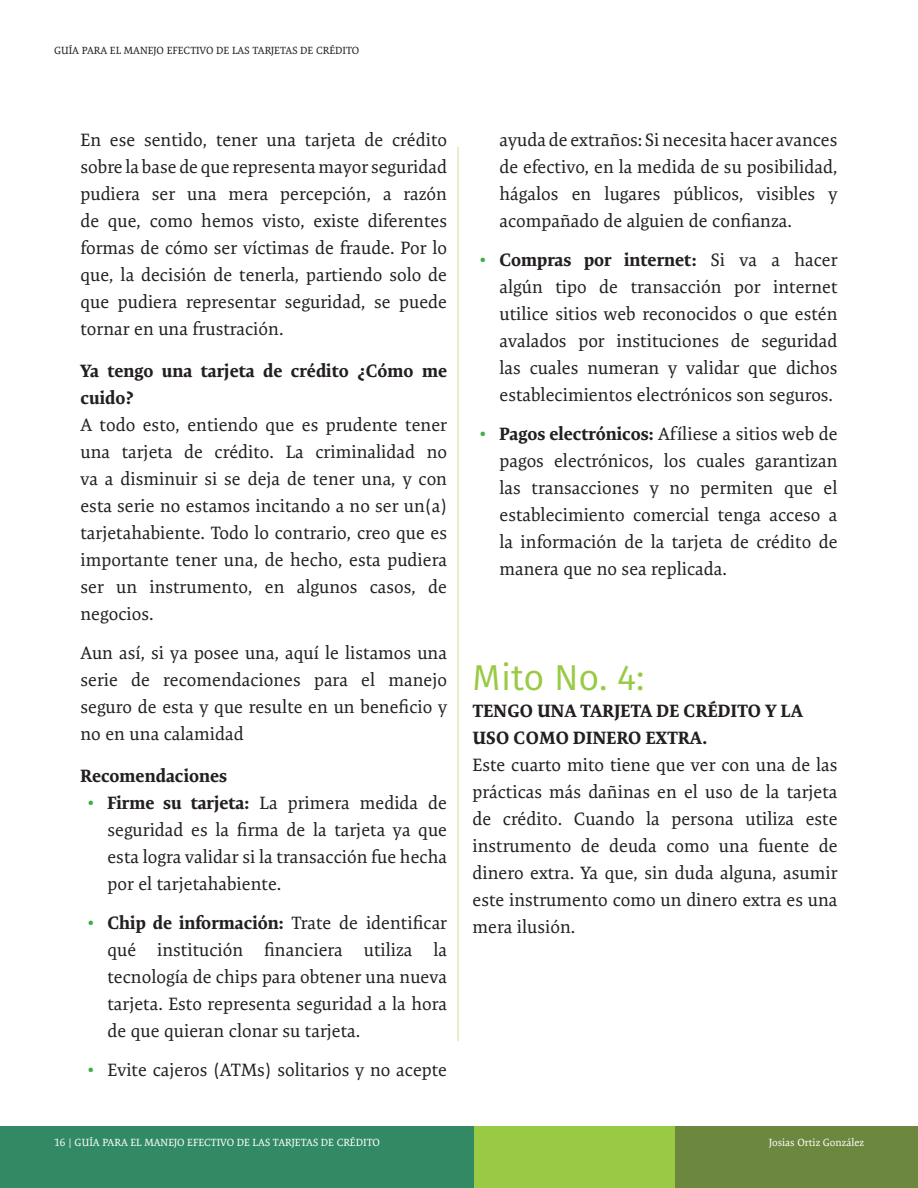
<style>
.page{position:relative;width:918px;height:1188px;background:#fff}
.page>*{position:absolute;margin:0;border:0;box-sizing:border-box;transform-origin:0 0}
.t1{font:36px "Fira Sans";color:#98ca43}
.t2{font:18px/27px "Expo Serif Pro";color:#231f20;text-align:justify}
.t3{font:700 18px/27px "Expo Serif Pro";color:#231f20}
.t4{font:700 18px/27px "Expo Serif Pro";letter-spacing:.02em;color:#231f20}
.t5{font:10.5px "Expo Serif Pro";color:#fff}
.t6{font:10.5px "Expo Serif Pro";color:#231f20}
.s1{font-weight:700;color:#40ae49}
.s2{font-weight:700}
</style>
<div class="page">
<div style="left:431px;top:1127px;width:487px;height:61px;background:#6c883f"></div>
<div style="left:130px;top:1127px;width:545px;height:61px;background:#98ca43"></div>
<div style="left:0;top:1127px;width:473px;height:61px;background:#318a63"></div>
<hr style="left:458px;top:147px;width:1px;height:894px;background:#cae19f">
<p class="t6" style="left:54px;top:44px;width:307px">GUÍA PARA EL MANEJO EFECTIVO DE LAS TARJETAS DE CRÉDITO</p>
<p class="t2" style="left:80px;top:126px;width:368px">En ese sentido, tener una tarjeta de crédito sobre la base de que representa mayor seguridad pudiera ser una mera percepción, a razón de que, como hemos visto, existe diferentes formas de cómo ser víctimas de fraude. Por lo que, la decisión de tenerla, partiendo solo de que pudiera representar seguridad, se puede tornar en una frustración.</p>
<p class="t3" style="left:80px;top:357px;width:368px">Ya tengo una tarjeta de crédito ¿Cómo me cuido?</p>
<p class="t2" style="left:80px;top:411px;width:368px">A todo esto, entiendo que es prudente tener una tarjeta de crédito. La criminalidad no va a disminuir si se deja de tener una, y con esta serie no estamos incitando a no ser un(a) tarjetahabiente. Todo lo contrario, creo que es importante tener una, de hecho, esta pudiera ser un instrumento, en algunos casos, de negocios.</p>
<p class="t2" style="left:80px;top:639px;width:368px">Aun así, si ya posee una, aquí le listamos una serie de recomendaciones para el manejo seguro de esta y que resulte en un beneficio y no en una calamidad</p>
<p class="t3" style="left:80px;top:762px;width:148px">Recomendaciones</p>
<p class="t2" style="left:107px;top:789px;width:341px;text-indent:-20px"><span class="s1">•</span> <span class="s2">Firme su tarjeta:</span> La primera medida de seguridad es la firma de la tarjeta ya que esta logra validar si la transacción fue hecha por el tarjetahabiente.</p>
<p class="t2" style="left:107px;top:909px;width:341px;text-indent:-20px"><span class="s1">•</span> <span class="s2">Chip de información:</span> Trate de identificar qué institución financiera utiliza la tecnología de chips para obtener una nueva tarjeta. Esto representa seguridad a la hora de que quieran clonar su tarjeta.</p>
<p class="t2" style="left:87px;top:1056px;width:361px"><span class="s1">•</span> Evite cajeros (ATMs) solitarios y no acepte</p>
<p class="t2" style="left:500px;top:126px;width:340px">ayuda de extraños: Si necesita hacer avances de efectivo, en la medida de su posibilidad, hágalos en lugares públicos, visibles y acompañado de alguien de confianza.</p>
<p class="t2" style="left:500px;top:246px;width:340px;text-indent:-20px"><span class="s1">•</span> <span class="s2">Compras por internet:</span> Si va a hacer algún tipo de transacción por internet utilice sitios web reconocidos o que estén avalados por instituciones de seguridad las cuales numeran y validar que dichos establecimientos electrónicos son seguros.</p>
<p class="t2" style="left:500px;top:420px;width:340px;text-indent:-20px"><span class="s1">•</span> <span class="s2">Pagos electrónicos:</span> Afíliese a sitios web de pagos electrónicos, los cuales garantizan las transacciones y no permiten que el establecimiento comercial tenga acceso a la información de la tarjeta de crédito de manera que no sea replicada.</p>
<h1 class="t1" style="left:472px;top:652px;width:174px">Mito No. 4:</h1>
<p class="t4" style="left:473px;top:697px;width:332px">TENGO UNA TARJETA DE CRÉDITO Y LA<br>USO COMO DINERO EXTRA.</p>
<p class="t2" style="left:472px;top:751px;width:367px">Este cuarto mito tiene que ver con una de las prácticas más dañinas en el uso de la tarjeta de crédito. Cuando la persona utiliza este instrumento de deuda como una fuente de dinero extra. Ya que, sin duda alguna, asumir este instrumento como un dinero extra es una mera ilusión.</p>
<p class="t5" style="left:54px;top:1136px;width:328px">16 | GUÍA PARA EL MANEJO EFECTIVO DE LAS TARJETAS DE CRÉDITO</p>
<p class="t5" style="left:769px;top:1136px;width:97px">Josias Ortiz González</p>
</div>
